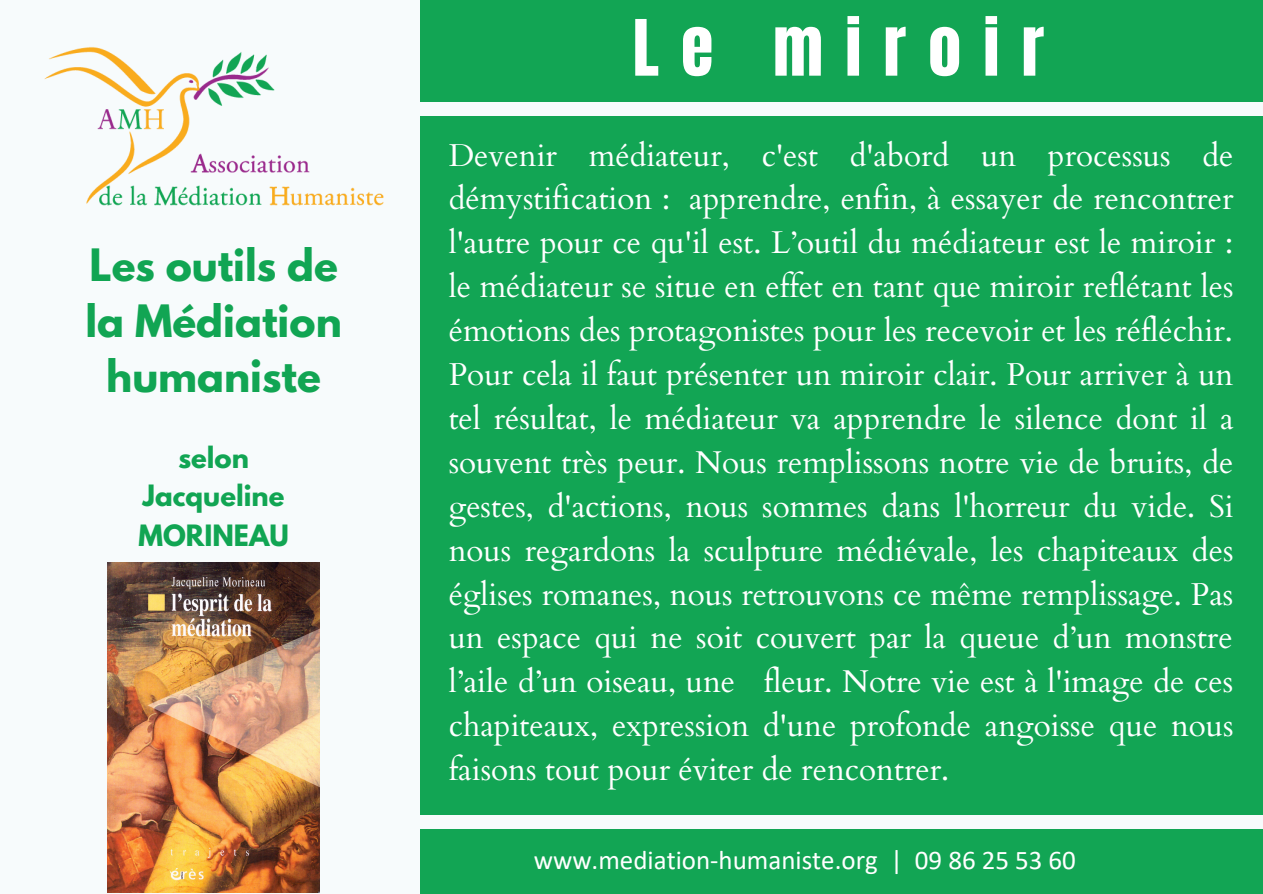
<style>
.page{position:relative;width:1263px;height:894px;background:#fff}
.page>*{position:absolute;margin:0;border:0;box-sizing:border-box;transform-origin:0 0}
.t1{font:66px "Anton";letter-spacing:.335em;color:#fff}
.t2{font:700 39.45px/55.1px "League Spartan";color:#11a553;text-align:center}
.t3{font:31.5px/43.8px "Cardo";color:#fff;text-align:justify}
.t4{font:27px "Calibri";color:#fff}
.t5{font:700 25.95px/40.2px "League Spartan";color:#11a553}
</style>
<div class="page">
<div style="left:0;top:0;width:1263px;height:893px;background:#12a554"></div>
<div style="left:0;top:0;width:420px;height:893px;background:#f7fbfc"></div>
<div style="left:387px;top:102px;width:876px;height:13px;background:#f7fbfc"></div>
<div style="left:390px;top:815px;width:873px;height:13px;background:#f7fbfc"></div>
<img style="left:44px;top:47px;width:340px;height:159px">
<img style="left:108px;top:562px;width:211px;height:330px">
<p class="t2" style="left:86px;top:243px;width:258px">Les outils de la Médiation humaniste</p>
<p class="t5" style="left:178px;top:440px;width:72px">selon</p>
<p class="t5" style="left:139px;top:479px;width:152px">Jacqueline<br>MORINEAU</p>
<p class="t1" style="left:633px;top:1px;width:413px">Le miroir</p>
<p class="t3" style="left:449px;top:134px;width:786px">Devenir médiateur, c'est d'abord un processus de démystification : apprendre, enfin, à essayer de rencontrer l'autre pour ce qu'il est. L’outil du médiateur est le miroir : le médiateur se situe en effet en tant que miroir reflétant les émotions des protagonistes pour les recevoir et les réfléchir.<br>Pour cela il faut présenter un miroir clair. Pour arriver à un tel résultat, le médiateur va apprendre le silence dont il a souvent très peur. Nous remplissons notre vie de bruits, de gestes, d'actions, nous sommes dans l'horreur du vide. Si nous regardons la sculpture médiévale, les chapiteaux des églises romanes, nous retrouvons ce même remplissage. Pas un espace qui ne soit couvert par la queue d’un monstre l’aile d’un oiseau, une fleur. Notre vie est à l'image de ces chapiteaux, expression d'une profonde angoisse que nous faisons tout pour éviter de rencontrer.</p>
<p class="t4" style="left:534px;top:848px;width:544px">www.mediation-humaniste.org | 09 86 25 53 60</p>
</div>
